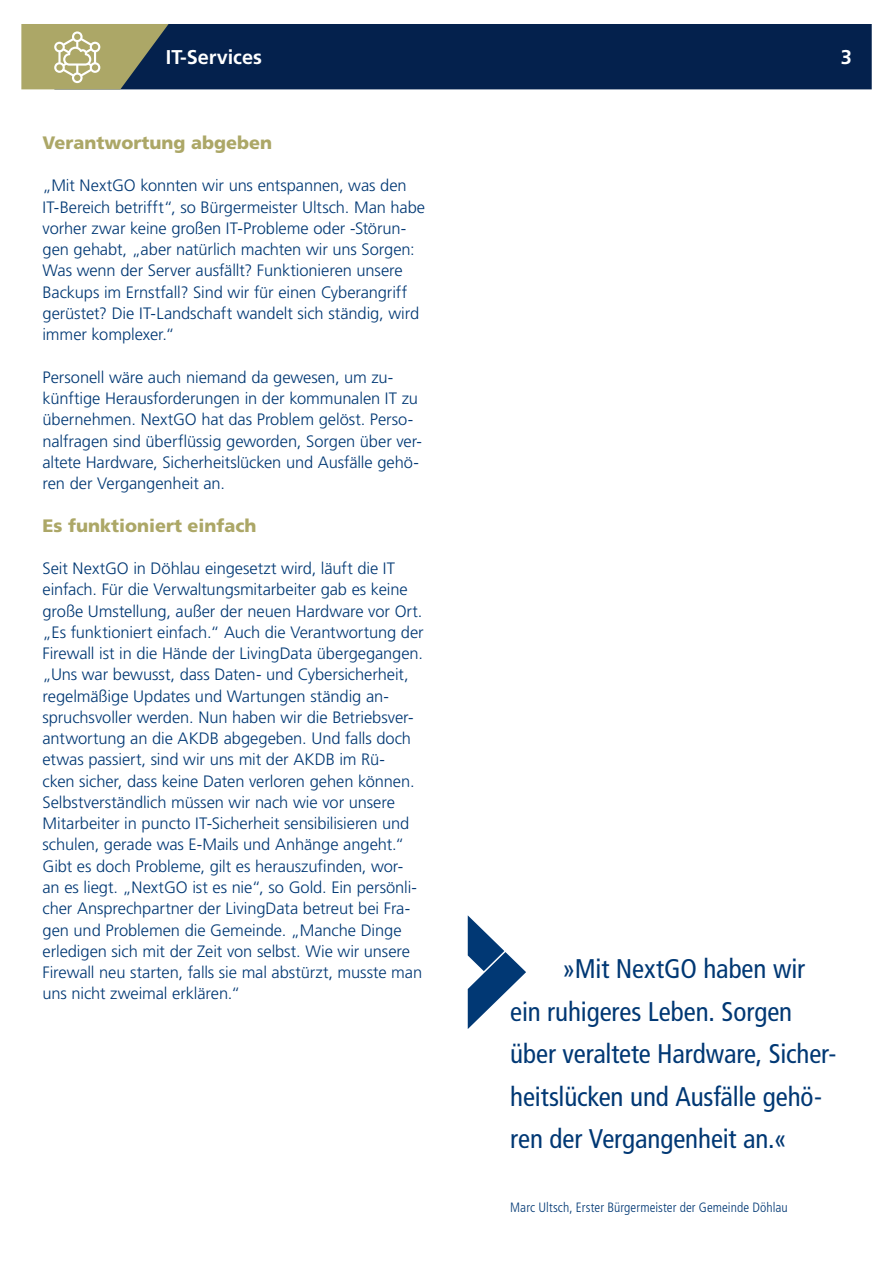
<style>
.page{position:relative;width:893px;height:1263px;background:#fff}
.page>*{position:absolute;margin:0;border:0;box-sizing:border-box;transform-origin:0 0}
.cta_18{font:condensed 27px/42.5px "Frutiger LT Pro";letter-spacing:-.005em;color:#013874}
.t1{font:700 19.95px "Frutiger LT Pro";color:#fff}
.head_between_12{font:900 18px "Frutiger LT Pro";color:#aca767}
.copy_11{font:300 16.5px/21.3px "Frutiger LT Pro";letter-spacing:-.005em;color:#013874}
.bu_9{font:300 condensed 13.5px "Frutiger LT Pro";letter-spacing:.005em;color:#013874}
</style>
<div class="page">
<div style="left:169px;top:24px;width:703px;height:65px;background:#04214d"></div>
<svg style="left:21px;top:24px;width:148px;height:65px;background:#97976e"></svg>
<svg style="left:468px;top:915px;width:58px;height:114px"></svg>
<p class="t1" style="left:166px;top:45px;width:98px">IT-Services</p>
<p class="t1" style="left:841px;top:45px;width:13px">3</p>
<p class="head_between_12" style="left:43px;top:132px;width:231px">Verantwortung abgeben</p>
<p class="copy_11" style="left:43px;top:175px;width:384px">„Mit NextGO konnten wir uns entspannen, was den IT-Bereich betrifft“, so Bürgermeister Ultsch. Man habe vorher zwar keine großen IT-Probleme oder -Störun&shy;gen gehabt, „aber natürlich machten wir uns Sorgen:<br>Was wenn der Server ausfällt? Funktionieren unsere Backups im Ernstfall? Sind wir für einen Cyberangriff gerüstet? Die IT-Landschaft wandelt sich ständig, wird immer komplexer.“</p>
<p class="copy_11" style="left:43px;top:366px;width:381px">Personell wäre auch niemand da gewesen, um zu&shy;künftige Herausforderungen in der kommunalen IT zu übernehmen. NextGO hat das Problem gelöst. Perso&shy;nalfragen sind überflüssig geworden, Sorgen über ver&shy;altete Hardware, Sicherheitslücken und Ausfälle gehö&shy;ren der Vergangenheit an.</p>
<p class="head_between_12" style="left:43px;top:514px;width:216px">Es funktioniert einfach</p>
<p class="copy_11" style="left:43px;top:558px;width:383px">Seit NextGO in Döhlau eingesetzt wird, läuft die IT einfach. Für die Verwaltungsmitarbeiter gab es keine große Umstellung, außer der neuen Hardware vor Ort. „Es funktioniert einfach.“ Auch die Verantwortung der Firewall ist in die Hände der LivingData übergegangen. „Uns war bewusst, dass Daten- und Cybersicherheit, regelmäßige Updates und Wartungen ständig an&shy;spruchsvoller werden. Nun haben wir die Betriebsver&shy;antwortung an die AKDB abgegeben. Und falls doch etwas passiert, sind wir uns mit der AKDB im Rü-<br>cken sicher, dass keine Daten verloren gehen können.<br>Selbstverständlich müssen wir nach wie vor unsere Mitarbeiter in puncto IT-Sicherheit sensibilisieren und schulen, gerade was E-Mails und Anhänge angeht.“</p>
<p class="copy_11" style="left:43px;top:855px;width:381px">Gibt es doch Probleme, gilt es herauszufinden, wor&shy;an es liegt. „NextGO ist es nie“, so Gold. Ein persönli&shy;cher Ansprechpartner der LivingData betreut bei Fra&shy;gen und Problemen die Gemeinde. „Manche Dinge erledigen sich mit der Zeit von selbst. Wie wir unsere Firewall neu starten, falls sie mal abstürzt, musste man uns nicht zweimal erklären.“</p>
<p class="cta_18" style="left:510px;top:948px;width:328px;text-indent:52px">»Mit NextGO haben wir ein ruhigeres Leben. Sorgen über veraltete Hardware, Sicher&shy;heitslücken und Ausfälle gehö&shy;ren der Vergangenheit an.«</p>
<p class="bu_9" style="left:510px;top:1199px;width:279px">Marc Ultsch, Erster Bürgermeister der Gemeinde Döhlau</p>
</div>
